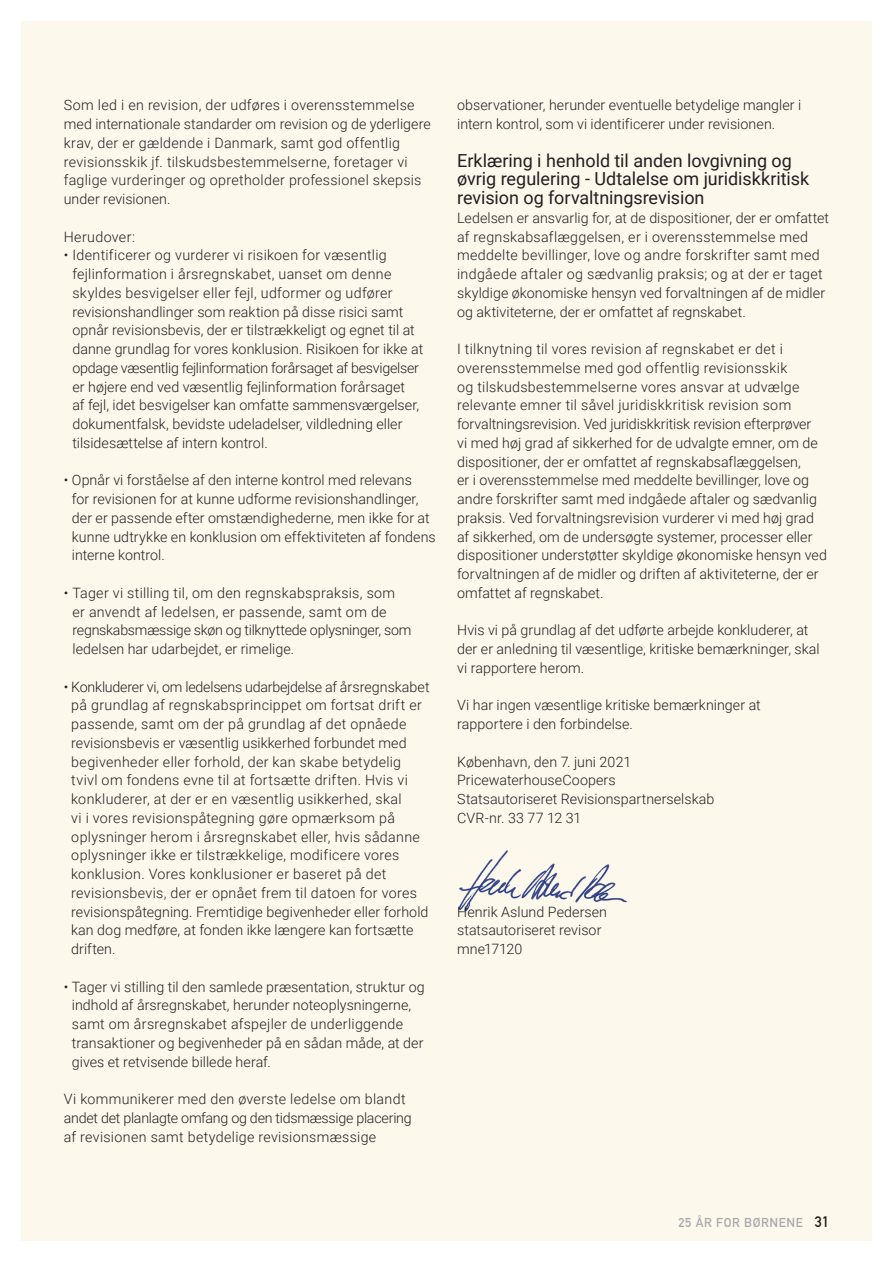
<style>
.page{position:relative;width:893px;height:1263px;background:#fff}
.page>*{position:absolute;margin:0;border:0;box-sizing:border-box;transform-origin:0 0}
.Bodytekst{font:18px/18.8px "Roboto";letter-spacing:-.005em;color:#231f20}
.Bodytekst-2{font:300 14.25px/18.8px "Roboto";letter-spacing:.01em;color:#231f20}
.t1{font:12.75px "DIN Mittelschrift Std";letter-spacing:.05em;color:#a8a9ad}
.s1{font-size:15px;color:#231f20}
</style>
<div class="page">
<div style="left:21px;top:21px;width:851px;height:1219px;background:#fdf8ec"></div>
<img style="left:458px;top:850px;width:169px;height:62px">
<p class="Bodytekst-2" style="left:64px;top:95px;width:369px">Som led i en revision, der udføres i overensstemmelse med internationale standarder om revision og de yderligere krav, der er gældende i Danmark, samt god offentlig revisionsskik jf. tilskudsbestemmelserne, foretager vi faglige vurderinger og opretholder professionel skepsis under revisionen.</p>
<p class="Bodytekst-2" style="left:64px;top:227px;width:73px">Herudover:</p>
<p class="Bodytekst-2" style="left:72px;top:245px;width:352px;text-indent:-9px">• Identificerer og vurderer vi risikoen for væsentlig fejlinformation i årsregnskabet, uanset om denne skyldes besvigelser eller fejl, udformer og udfører revisionshandlinger som reaktion på disse risici samt opnår revisionsbevis, der er tilstrækkeligt og egnet til at danne grundlag for vores konklusion. Risikoen for ikke at opdage væsentlig fejlinformation forårsaget af besvigelser er højere end ved væsentlig fejlinformation forårsaget<br>af fejl, idet besvigelser kan omfatte sammensværgelser, dokumentfalsk, bevidste udeladelser, vildledning eller tilsidesættelse af intern kontrol.</p>
<p class="Bodytekst-2" style="left:72px;top:470px;width:365px;text-indent:-8px">• Opnår vi forståelse af den interne kontrol med relevans<br>for revisionen for at kunne udforme revisionshandlinger, der er passende efter omstændighederne, men ikke for at kunne udtrykke en konklusion om effektiviteten af fondens interne kontrol.</p>
<p class="Bodytekst-2" style="left:72px;top:583px;width:341px;text-indent:-9px">• Tager vi stilling til, om den regnskabspraksis, som<br>er anvendt af ledelsen, er passende, samt om de regnskabsmæssige skøn og tilknyttede oplysninger, som ledelsen har udarbejdet, er rimelige.</p>
<p class="Bodytekst-2" style="left:71px;top:677px;width:360px;text-indent:-8px">• Konkluderer vi, om ledelsens udarbejdelse af årsregnskabet på grundlag af regnskabsprincippet om fortsat drift er passende, samt om der på grundlag af det opnåede revisionsbevis er væsentlig usikkerhed forbundet med begivenheder eller forhold, der kan skabe betydelig tvivl om fondens evne til at fortsætte driften. Hvis vi konkluderer, at der er en væsentlig usikkerhed, skal<br>vi i vores revisionspåtegning gøre opmærksom på oplysninger herom i årsregnskabet eller, hvis sådanne oplysninger ikke er tilstrækkelige, modificere vores konklusion. Vores konklusioner er baseret på det revisionsbevis, der er opnået frem til datoen for vores revisionspåtegning. Fremtidige begivenheder eller forhold kan dog medføre, at fonden ikke længere kan fortsætte driften.</p>
<p class="Bodytekst-2" style="left:72px;top:977px;width:354px;text-indent:-8px">• Tager vi stilling til den samlede præsentation, struktur og indhold af årsregnskabet, herunder noteoplysningerne, samt om årsregnskabet afspejler de underliggende transaktioner og begivenheder på en sådan måde, at der gives et retvisende billede heraf.</p>
<p class="Bodytekst-2" style="left:64px;top:1089px;width:349px">Vi kommunikerer med den øverste ledelse om blandt andet det planlagte omfang og den tidsmæssige placering af revisionen samt betydelige revisionsmæssige</p>
<p class="Bodytekst-2" style="left:457px;top:95px;width:346px">observationer, herunder eventuelle betydelige mangler i intern kontrol, som vi identificerer under revisionen.</p>
<p class="Bodytekst" style="left:457px;top:150px;width:354px">Erklæring i henhold til anden lovgivning og øvrig regulering - Udtalelse om juridiskkritisk revision og forvaltningsrevision</p>
<p class="Bodytekst-2" style="left:457px;top:208px;width:374px">Ledelsen er ansvarlig for, at de dispositioner, der er omfattet af regnskabsaflæggelsen, er i overensstemmelse med meddelte bevillinger, love og andre forskrifter samt med indgåede aftaler og sædvanlig praksis; og at der er taget skyldige økonomiske hensyn ved forvaltningen af de midler og aktiviteterne, der er omfattet af regnskabet.</p>
<p class="Bodytekst-2" style="left:457px;top:339px;width:371px">I tilknytning til vores revision af regnskabet er det i overensstemmelse med god offentlig revisionsskik<br>og tilskudsbestemmelserne vores ansvar at udvælge relevante emner til såvel juridiskkritisk revision som forvaltningsrevision. Ved juridiskkritisk revision efterprøver<br>vi med høj grad af sikkerhed for de udvalgte emner, om de dispositioner, der er omfattet af regnskabsaflæggelsen,<br>er i overensstemmelse med meddelte bevillinger, love og andre forskrifter samt med indgåede aftaler og sædvanlig praksis. Ved forvaltningsrevision vurderer vi med høj grad af sikkerhed, om de undersøgte systemer, processer eller dispositioner understøtter skyldige økonomiske hensyn ved forvaltningen af de midler og driften af aktiviteterne, der er omfattet af regnskabet.</p>
<p class="Bodytekst-2" style="left:457px;top:620px;width:364px">Hvis vi på grundlag af det udførte arbejde konkluderer, at der er anledning til væsentlige, kritiske bemærkninger, skal vi rapportere herom.</p>
<p class="Bodytekst-2" style="left:457px;top:695px;width:305px">Vi har ingen væsentlige kritiske bemærkninger at rapportere i den forbindelse.</p>
<p class="Bodytekst-2" style="left:457px;top:752px;width:176px">København, den 7. juni 2021</p>
<p class="Bodytekst-2" style="left:457px;top:770px;width:160px">PricewaterhouseCoopers</p>
<p class="Bodytekst-2" style="left:457px;top:789px;width:259px">Statsautoriseret Revisionspartnerselskab</p>
<p class="Bodytekst-2" style="left:457px;top:808px;width:126px">CVR-nr. 33 77 12 31</p>
<p class="Bodytekst-2" style="left:457px;top:902px;width:151px">Henrik Aslund Pedersen</p>
<p class="Bodytekst-2" style="left:457px;top:920px;width:146px">statsautoriseret revisor</p>
<p class="Bodytekst-2" style="left:457px;top:939px;width:67px">mne17120</p>
<p class="t1" style="left:678px;top:1215px;width:152px">25 ÅR FOR BØRNENE <span class="s1">31</span></p>
</div>
